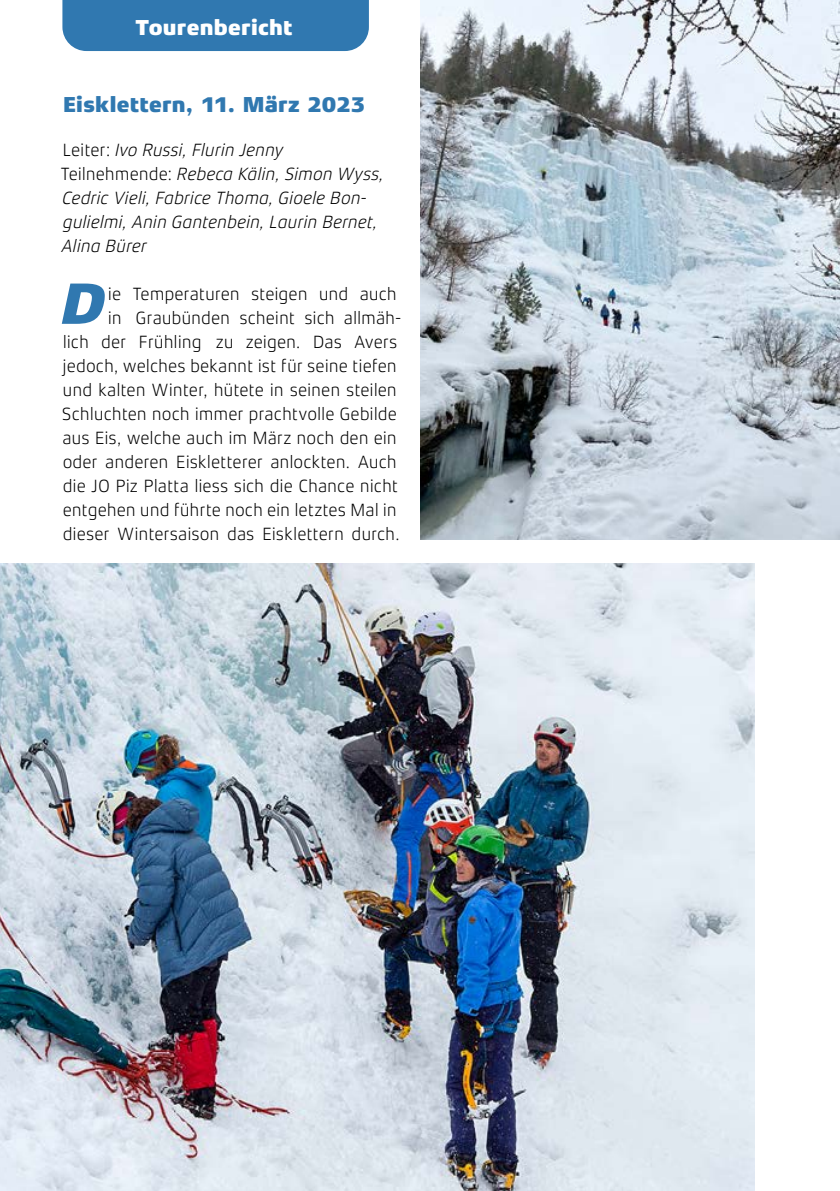
<style>
.page{position:relative;width:840px;height:1191px;background:#fff}
.page>*{position:absolute;margin:0;border:0;box-sizing:border-box;transform-origin:0 0}
.t1{font:italic 800 59.2px "Xenois Sans Pro";color:#3078b0}
.t2{font:800 22px "Xenois Sans Pro";letter-spacing:.01em;color:#3078b0}
.t3{font:800 22px "Xenois Sans Pro";letter-spacing:.01em;color:#fff}
.t4{font:300 18px/24px "Xenois Sans Pro";letter-spacing:-.01em;color:#000;text-align:right}
.t5{font:italic 300 18px/24px "Xenois Sans Pro";letter-spacing:-.01em;color:#000}
.s1{font-style:normal}
</style>
<div class="page">
<img style="left:420px;top:0;width:419px;height:540px">
<img style="left:0;top:564px;width:754px;height:627px">
<div style="left:62px;top:0;width:307px;height:51px;background:#3078b0"></div>
<p class="t3" style="left:136px;top:15px;width:158px">Tourenbericht</p>
<p class="t2" style="left:63px;top:92px;width:303px">Eisklettern, 11. März 2023</p>
<p class="t5" style="left:60px;top:138px;width:325px"><span class="s1">Leiter:</span> Ivo Russi, Flurin Jenny <span class="s1">Teilnehmende:</span> Rebeca Kälin, Simon Wyss, Cedric Vieli, Fabrice Thoma, Gioele Bon&shy;gulielmi, Anin Gantenbein, Laurin Bernet, Alina Bürer</p>
<h1 class="t1" style="left:62px;top:270px;width:45px">D</h1>
<p class="t4" style="left:62px;top:282px;width:341px">ie Temperaturen steigen und auch<br>in Graubünden scheint sich allmäh-<br>lich der Frühling zu zeigen. Das Avers jedoch, welches bekannt ist für seine tiefen und kalten Winter, hütete in seinen steilen Schluchten noch immer prachtvolle Gebilde aus Eis, welche auch im März noch den ein oder anderen Eiskletterer anlockten. Auch die JO Piz Platta liess sich die Chance nicht entgehen und führte noch ein letztes Mal in dieser Wintersaison das Eisklettern durch.</p>
</div>
